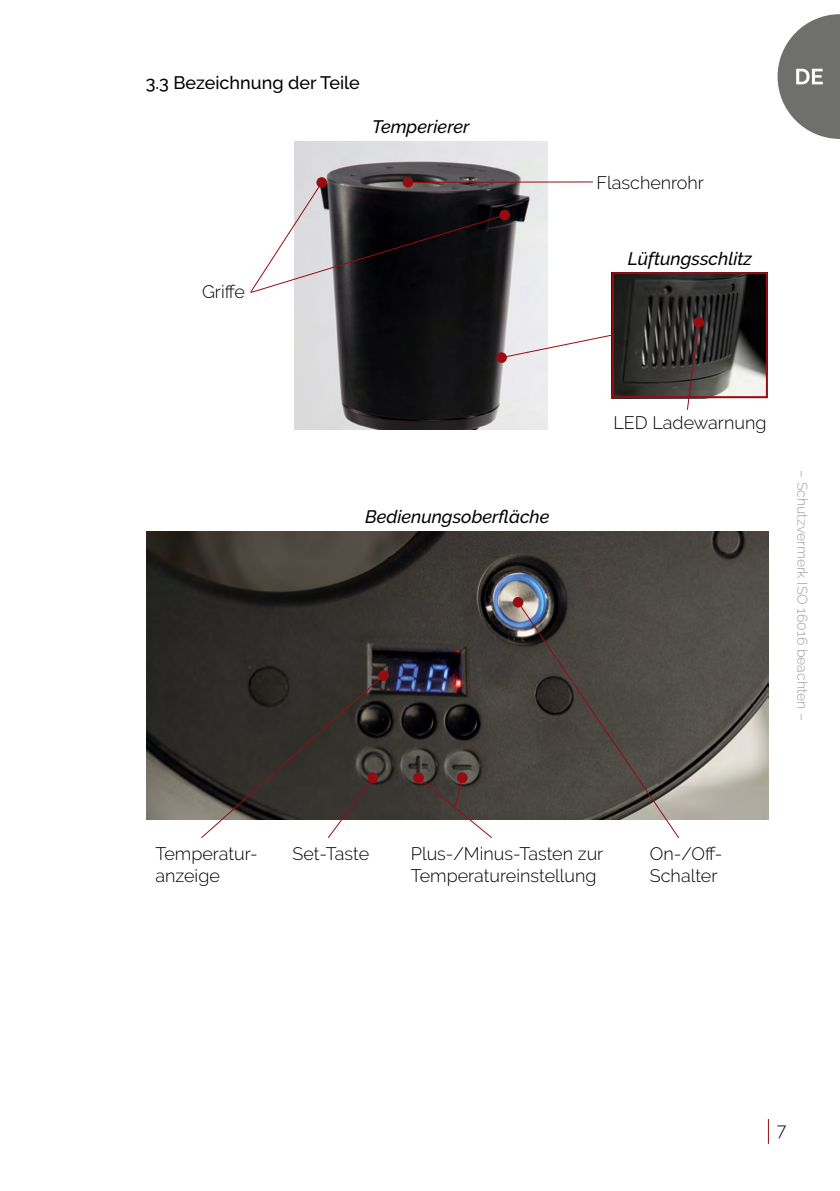
<style>
.page{position:relative;width:840px;height:1191px;background:#fff}
.page>*{position:absolute;margin:0;border:0;box-sizing:border-box;transform-origin:0 0}
.t1{font:300 18px/21.6px "Raleway";color:#000}
.t2{font:italic 500 18px "Raleway";color:#000}
.t3{font:500 18px "Raleway";color:#000}
.t4{font:300 14px "Raleway";color:#9c9d9d}
</style>
<div class="page">
<svg style="left:767px;top:1119px;width:1px;height:24px"></svg>
<img style="left:294px;top:142px;width:252px;height:287px">
<div style="left:499px;top:210px;width:10px;height:10px;background:#970c11;border-radius:50%"></div>
<div style="left:316px;top:177px;width:11px;height:11px;background:#970c11;border-radius:50%"></div>
<svg style="left:250px;top:181px;width:255px;height:112px"></svg>
<div style="left:402px;top:177px;width:11px;height:11px;background:#970c11;border-radius:50%"></div>
<hr style="left:409px;top:181px;width:183px;height:2px;background:#970c11">
<img style="left:614px;top:275px;width:150px;height:120px">
<div style="left:611px;top:272px;width:156px;height:126px;border:2px solid #970c11"></div>
<div style="left:693px;top:317px;width:10px;height:10px;background:#970c11;border-radius:50%"></div>
<svg style="left:686px;top:321px;width:13px;height:89px"></svg>
<div style="left:496px;top:352px;width:10px;height:11px;background:#970c11;border-radius:50%"></div>
<svg style="left:495px;top:334px;width:117px;height:25px"></svg>
<svg style="left:777px;top:14px;width:62px;height:125px"></svg>
<img style="left:146px;top:532px;width:621px;height:287px">
<div style="left:413px;top:772px;width:10px;height:11px;background:#970c11;border-radius:50%"></div>
<svg style="left:456px;top:772px;width:11px;height:11px"></svg>
<div style="left:512px;top:597px;width:11px;height:10px;background:#970c11;border-radius:50%"></div>
<div style="left:378px;top:670px;width:10px;height:11px;background:#970c11;border-radius:50%"></div>
<svg style="left:417px;top:776px;width:75px;height:62px"></svg>
<svg style="left:516px;top:601px;width:163px;height:238px;background:#5d5854"></svg>
<svg style="left:200px;top:674px;width:184px;height:164px;background:#4a4643"></svg>
<p class="t3" style="left:146px;top:72px;width:215px">3.3 Bezeichnung der Teile</p>
<p class="t2" style="left:372px;top:116px;width:99px">Temperierer</p>
<p class="t1" style="left:202px;top:280px;width:44px">Griffe</p>
<p class="t2" style="left:365px;top:506px;width:186px">Bedienungsoberfläche</p>
<p class="t1" style="left:596px;top:171px;width:109px">Flaschenrohr</p>
<p class="t2" style="left:627px;top:248px;width:126px">Lüftungsschlitz</p>
<p class="t1" style="left:613px;top:412px;width:154px">LED Ladewarnung</p>
<p class="t4" style="left:810px;top:470px;width:251px;rotate:90deg">– Schutzvermerk ISO 16016 beachten –</p>
<p class="t1" style="left:155px;top:843px;width:101px">Temperatur&shy;anzeige</p>
<p class="t1" style="left:292px;top:843px;width:78px">Set-Taste</p>
<p class="t1" style="left:410px;top:843px;width:194px">Plus-/Minus-Tasten zur<br>Temperatureinstellung</p>
<p class="t1" style="left:649px;top:843px;width:71px">On-/Off-<br>Schalter</p>
<p class="t1" style="left:776px;top:1118px;width:11px">7</p>
</div>
